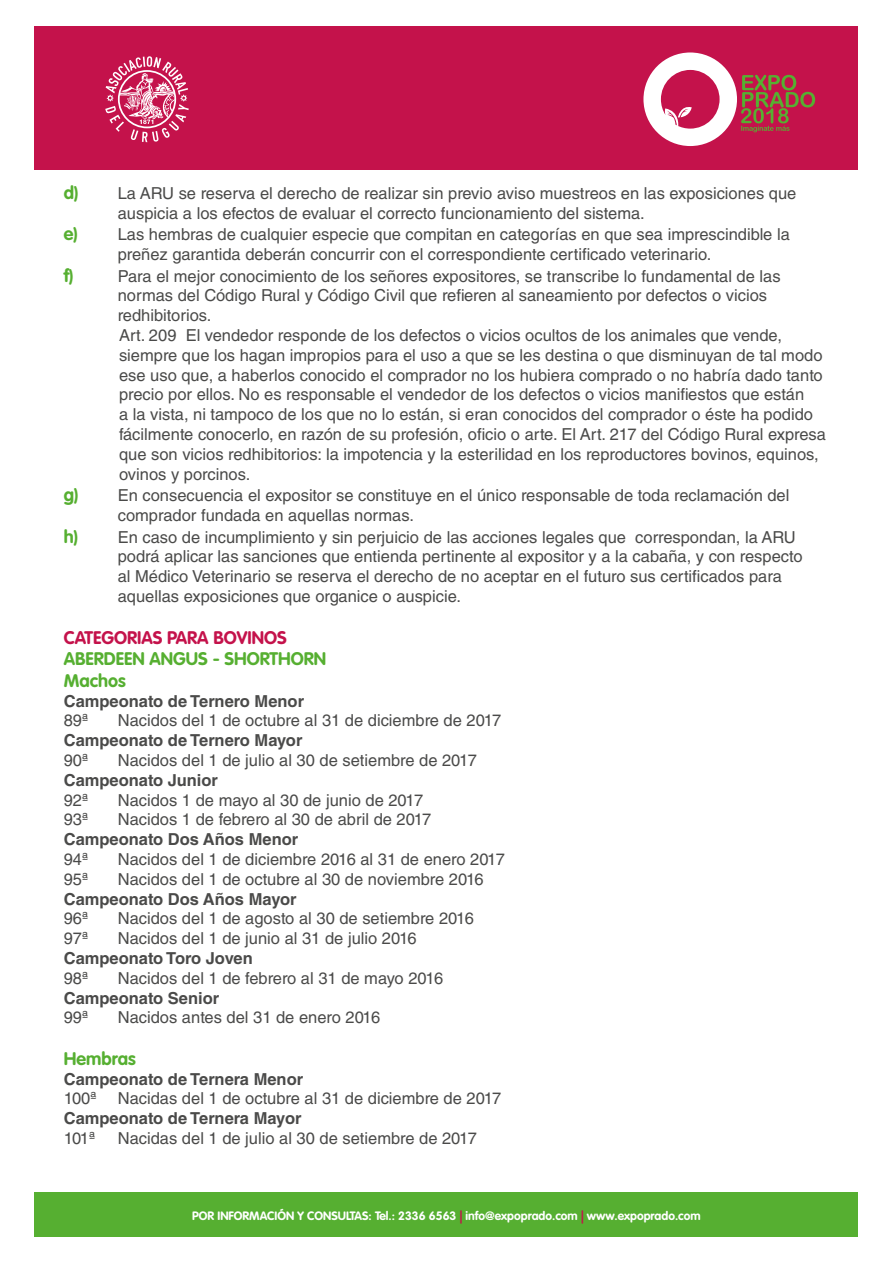
<style>
.page{position:relative;width:893px;height:1263px;background:#fff}
.page>*{position:absolute;margin:0;border:0;box-sizing:border-box;transform-origin:0 0}
.t1{font:700 18px/21.6px "VAG Rounded Std";color:#56af31}
.t2{font:700 18px "VAG Rounded Std";color:#c4124b}
.t3{font:16.5px/19.8px "Helvetica LT Std";color:#4a4a49}
.t4{font:700 16.5px "Helvetica LT Std";color:#4a4a49}
.t5{font:700 12px "VAG Rounded Std";color:#fff}
.s1{font-family:"VAG Rounded Std";font-weight:700;font-size:18px;color:#56af31}
.s2{color:#c4124b}
</style>
<div class="page">
<div style="left:35px;top:27px;width:823px;height:143px;background:#c4124b"></div>
<svg style="left:105px;top:56px;width:84px;height:86px"></svg>
<svg style="left:643px;top:52px;width:172px;height:94px"></svg>
<div style="left:35px;top:1192px;width:823px;height:44px;background:#56af31"></div>
<p class="t3" style="left:118px;top:183px;width:680px;text-indent:-54px"><span class="s1">d)</span> La ARU se reserva el derecho de realizar sin previo aviso muestreos en las exposiciones que auspicia a los efectos de evaluar el correcto funcionamiento del sistema.</p>
<p class="t3" style="left:118px;top:224px;width:674px;text-indent:-54px"><span class="s1">e)</span> Las hembras de cualquier especie que compitan en categorías en que sea imprescindible la preñez garantida deberán concurrir con el correspondiente certificado veterinario.</p>
<p class="t1" style="left:64px;top:265px;width:11px">f)</p>
<p class="t3" style="left:118px;top:266px;width:710px">Para el mejor conocimiento de los señores expositores, se transcribe lo fundamental de las normas del Código Rural y Código Civil que refieren al saneamiento por defectos o vicios redhibitorios.<br>Art. 209 El vendedor responde de los defectos o vicios ocultos de los animales que vende, siempre que los hagan impropios para el uso a que se les destina o que disminuyan de tal modo ese uso que, a haberlos conocido el comprador no los hubiera comprado o no habría dado tanto precio por ellos. No es responsable el vendedor de los defectos o vicios manifiestos que están<br>a la vista, ni tampoco de los que no lo están, si eran conocidos del comprador o éste ha podido fácilmente conocerlo, en razón de su profesión, oficio o arte. El Art. 217 del Código Rural expresa que son vicios redhibitorios: la impotencia y la esterilidad en los reproductores bovinos, equinos, ovinos y porcinos.</p>
<p class="t3" style="left:118px;top:485px;width:673px;text-indent:-54px"><span class="s1">g)</span> En consecuencia el expositor se constituye en el único responsable de toda reclamación del comprador fundada en aquellas normas.</p>
<p class="t3" style="left:118px;top:527px;width:686px;text-indent:-54px"><span class="s1">h)</span> En caso de incumplimiento y sin perjuicio de las acciones legales que correspondan, la ARU podrá aplicar las sanciones que entienda pertinente al expositor y a la cabaña, y con respecto al Médico Veterinario se reserva el derecho de no aceptar en el futuro sus certificados para aquellas exposiciones que organice o auspicie.</p>
<p class="t2" style="left:64px;top:627px;width:224px">CATEGORIAS PARA BOVINOS</p>
<p class="t1" style="left:64px;top:649px;width:264px">ABERDEEN ANGUS - SHORTHORN<br>Machos</p>
<p class="t4" style="left:64px;top:691px;width:242px">Campeonato de Ternero Menor</p>
<p class="t3" style="left:64px;top:710px;width:26px">89ª</p>
<p class="t3" style="left:118px;top:710px;width:385px">Nacidos del 1 de octubre al 31 de diciembre de 2017</p>
<p class="t4" style="left:64px;top:730px;width:240px">Campeonato de Ternero Mayor</p>
<p class="t3" style="left:64px;top:750px;width:26px">90ª</p>
<p class="t3" style="left:118px;top:750px;width:361px">Nacidos del 1 de julio al 30 de setiembre de 2017</p>
<p class="t4" style="left:64px;top:770px;width:156px">Campeonato Junior</p>
<p class="t3" style="left:64px;top:790px;width:26px">92ª</p>
<p class="t3" style="left:118px;top:790px;width:307px">Nacidos 1 de mayo al 30 de junio de 2017</p>
<p class="t3" style="left:64px;top:809px;width:26px">93ª</p>
<p class="t3" style="left:118px;top:809px;width:315px">Nacidos 1 de febrero al 30 de abril de 2017</p>
<p class="t4" style="left:64px;top:829px;width:236px">Campeonato Dos Años Menor</p>
<p class="t3" style="left:64px;top:849px;width:26px">94ª</p>
<p class="t3" style="left:118px;top:849px;width:389px">Nacidos del 1 de diciembre 2016 al 31 de enero 2017</p>
<p class="t3" style="left:64px;top:869px;width:26px">95ª</p>
<p class="t3" style="left:118px;top:869px;width:367px">Nacidos del 1 de octubre al 30 de noviembre 2016</p>
<p class="t4" style="left:64px;top:889px;width:234px">Campeonato Dos Años Mayor</p>
<p class="t3" style="left:64px;top:908px;width:26px">96ª</p>
<p class="t3" style="left:118px;top:908px;width:358px">Nacidos del 1 de agosto al 30 de setiembre 2016</p>
<p class="t3" style="left:64px;top:928px;width:26px">97ª</p>
<p class="t3" style="left:118px;top:928px;width:300px">Nacidos del 1 de junio al 31 de julio 2016</p>
<p class="t4" style="left:64px;top:948px;width:190px">Campeonato Toro Joven</p>
<p class="t3" style="left:64px;top:968px;width:26px">98ª</p>
<p class="t3" style="left:118px;top:968px;width:327px">Nacidos del 1 de febrero al 31 de mayo 2016</p>
<p class="t4" style="left:64px;top:988px;width:157px">Campeonato Senior</p>
<p class="t3" style="left:64px;top:1007px;width:26px">99ª</p>
<p class="t3" style="left:118px;top:1007px;width:264px">Nacidos antes del 31 de enero 2016</p>
<p class="t1" style="left:64px;top:1048px;width:74px">Hembras</p>
<p class="t4" style="left:64px;top:1069px;width:241px">Campeonato de Ternera Menor</p>
<p class="t3" style="left:64px;top:1088px;width:34px">100ª</p>
<p class="t3" style="left:118px;top:1088px;width:385px">Nacidas del 1 de octubre al 31 de diciembre de 2017</p>
<p class="t4" style="left:64px;top:1108px;width:239px">Campeonato de Ternera Mayor</p>
<p class="t3" style="left:64px;top:1128px;width:33px">101ª</p>
<p class="t3" style="left:118px;top:1128px;width:361px">Nacidas del 1 de julio al 30 de setiembre de 2017</p>
<p class="t5" style="left:192px;top:1208px;width:510px">POR INFORMACIÓN Y CONSULTAS: Tel.: 2336 6563 <span class="s2">|</span> info@expoprado.com <span class="s2">|</span> www.expoprado.com</p>
</div>
